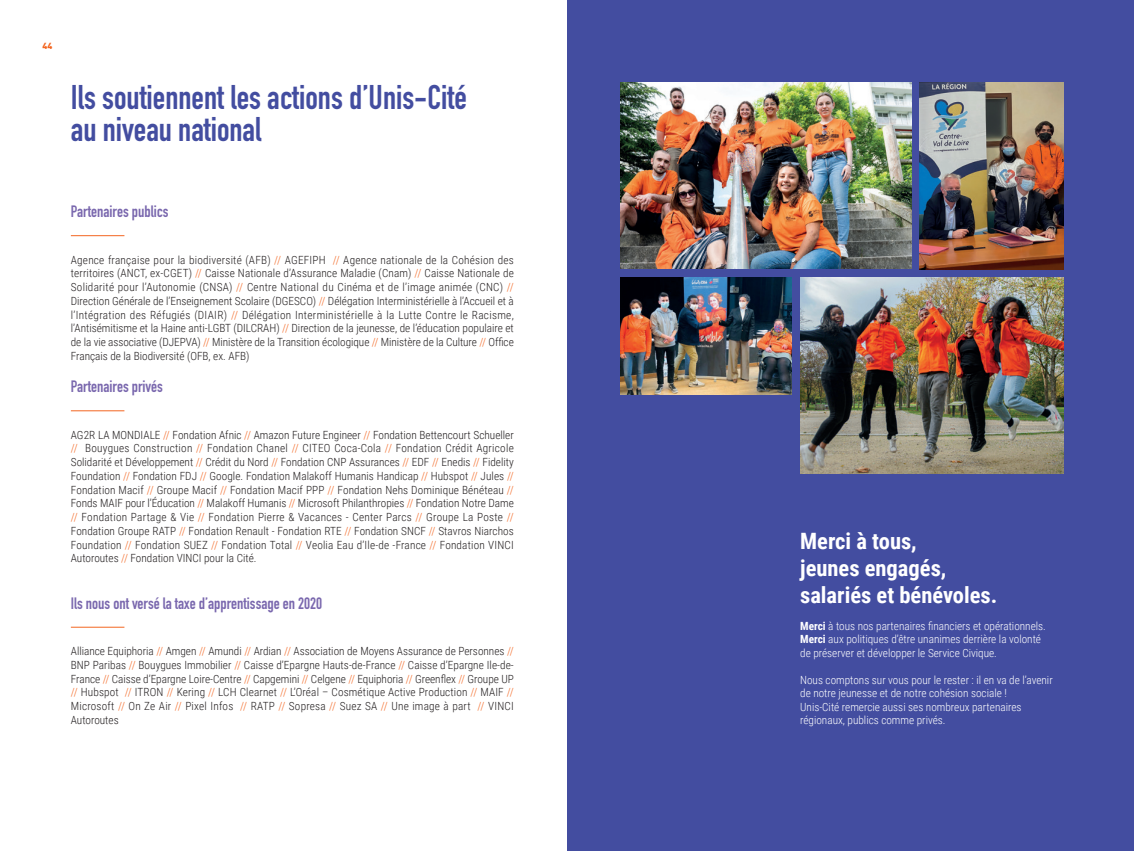
<style>
.page{position:relative;width:1134px;height:851px;background:#fff}
.page>*{position:absolute;margin:0;border:0;box-sizing:border-box;transform-origin:0 0}
.t1{font:700 33.75px/32.5px "DIN Condensed";color:#434da0}
.TxtCourant{font:700 22.5px/27px "Roboto Condensed";color:#fff}
.t2{font:700 16.25px "DIN Condensed";color:#7a68ae}
.TxtCourant-2{font:300 11.25px/13.8px "Roboto Condensed";color:#231f20;text-align:justify}
.TxtCourant-3{font:300 11.25px/13.5px "Roboto Condensed";color:#fff}
.t3{font:900 8.75px "DINOT";color:#f36621}
.s1{color:#f36621}
.s2{font-weight:700}
</style>
<div class="page">
<hr style="left:71px;top:235px;width:53px;height:1px;background:#f36621">
<hr style="left:71px;top:410px;width:53px;height:1px;background:#f36621">
<hr style="left:71px;top:626px;width:53px;height:1px;background:#f36621">
<div style="left:567px;top:0;width:567px;height:850px;background:#434da0"></div>
<img style="left:620px;top:82px;width:291px;height:187px">
<img style="left:620px;top:277px;width:172px;height:117px">
<img style="left:801px;top:277px;width:262px;height:196px">
<img style="left:920px;top:82px;width:143px;height:187px">
<p class="t3" style="left:43px;top:40px;width:11px">44</p>
<p class="t1" style="left:71px;top:80px;width:397px">Ils soutiennent les actions d’Unis-Cité au niveau national</p>
<p class="t2" style="left:71px;top:200px;width:99px">Partenaires publics</p>
<p class="TxtCourant-2" style="left:71px;top:252px;width:444px">Agence française pour la biodiversité (AFB) <span class="s1">//</span> AGEFIPH <span class="s1">//</span> Agence nationale de la Cohésion des territoires (ANCT, ex-CGET) <span class="s1">//</span> Caisse Nationale d’Assurance Maladie (Cnam) <span class="s1">//</span> Caisse Nationale de Solidarité pour l’Autonomie (CNSA) <span class="s1">//</span> Centre National du Cinéma et de l’image animée (CNC) <span class="s1">// </span>Direction Générale de l’Enseignement Scolaire (DGESCO) <span class="s1">//</span> Délégation Interministérielle à l’Accueil et à l’Intégration des Réfugiés (DIAIR) <span class="s1">//</span> Délégation Interministérielle à la Lutte Contre le Racisme, l’Antisémitisme et la Haine anti-LGBT (DILCRAH) <span class="s1">//</span> Direction de la jeunesse, de l’éducation populaire et de la vie associative (DJEPVA) <span class="s1">//</span> Ministère de la Transition écologique <span class="s1">//</span> Ministère de la Culture <span class="s1">//</span> Office Français de la Biodiversité (OFB, ex. AFB)</p>
<p class="t2" style="left:71px;top:375px;width:94px">Partenaires privés</p>
<p class="TxtCourant-2" style="left:71px;top:427px;width:444px">AG2R LA MONDIALE <span class="s1">//</span> Fondation Afnic <span class="s1">//</span> Amazon Future Engineer <span class="s1">//</span> Fondation Bettencourt Schueller <span class="s1">//</span> Bouygues Construction <span class="s1">//</span> Fondation Chanel <span class="s1">//</span> CITEO Coca-Cola <span class="s1">//</span> Fondation Crédit Agricole Solidarité et Développement <span class="s1">//</span> Crédit du Nord <span class="s1">//</span> Fondation CNP Assurances <span class="s1">//</span> EDF <span class="s1">//</span> Enedis <span class="s1">//</span> Fidelity Foundation <span class="s1">//</span> Fondation FDJ <span class="s1">//</span> Google. Fondation Malakoff Humanis Handicap <span class="s1">//</span> Hubspot <span class="s1">//</span> Jules <span class="s1">// </span>Fondation Macif <span class="s1">//</span> Groupe Macif <span class="s1">//</span> Fondation Macif PPP <span class="s1">//</span> Fondation Nehs Dominique Bénéteau <span class="s1">// </span>Fonds MAIF pour l’Éducation <span class="s1">//</span> Malakoff Humanis <span class="s1">//</span> Microsoft Philanthropies <span class="s1">//</span> Fondation Notre Dame <span class="s1">//</span> Fondation Partage &amp; Vie <span class="s1">//</span> Fondation Pierre &amp; Vacances - Center Parcs <span class="s1">//</span> Groupe La Poste <span class="s1">// </span>Fondation Groupe RATP <span class="s1">//</span> Fondation Renault - Fondation RTE <span class="s1">//</span> Fondation SNCF <span class="s1">//</span> Stavros Niarchos Foundation <span class="s1">//</span> Fondation SUEZ <span class="s1">//</span> Fondation Total <span class="s1">//</span> Veolia Eau d’Ile-de -France <span class="s1">//</span> Fondation VINCI Autoroutes <span class="s1">//</span> Fondation VINCI pour la Cité.</p>
<p class="t2" style="left:71px;top:592px;width:253px">Ils nous ont versé la taxe d’apprentissage en 2020</p>
<p class="TxtCourant-2" style="left:71px;top:643px;width:444px">Alliance Equiphoria <span class="s1">//</span> Amgen <span class="s1">//</span> Amundi <span class="s1">//</span> Ardian <span class="s1">//</span> Association de Moyens Assurance de Personnes <span class="s1">// </span>BNP Paribas <span class="s1">//</span> Bouygues Immobilier <span class="s1">//</span> Caisse d’Epargne Hauts-de-France <span class="s1">//</span> Caisse d’Epargne Ile-de-France <span class="s1">//</span> Caisse d’Epargne Loire-Centre <span class="s1">//</span> Capgemini <span class="s1">//</span> Celgene <span class="s1">//</span> Equiphoria <span class="s1">//</span> Greenflex <span class="s1">//</span> Groupe UP <span class="s1">//</span> Hubspot <span class="s1">//</span> ITRON <span class="s1">//</span> Kering <span class="s1">//</span> LCH Clearnet <span class="s1">//</span> L’Oréal – Cosmétique Active Production <span class="s1">//</span> MAIF <span class="s1">// </span>Microsoft <span class="s1">//</span> On Ze Air <span class="s1">//</span> Pixel Infos <span class="s1">//</span> RATP <span class="s1">//</span> Sopresa <span class="s1">//</span> Suez SA <span class="s1">//</span> Une image à part <span class="s1">//</span> VINCI Autoroutes</p>
<p class="TxtCourant" style="left:800px;top:526px;width:118px">Merci à tous,</p>
<p class="TxtCourant" style="left:800px;top:553px;width:199px">jeunes engagés, salariés et bénévoles.</p>
<p class="TxtCourant-3" style="left:800px;top:618px;width:247px"><span class="s2">Merci</span> à tous nos partenaires financiers et opérationnels.</p>
<p class="TxtCourant-3" style="left:800px;top:632px;width:242px"><span class="s2">Merci</span> aux politiques d’être unanimes derrière la volonté de préserver et développer le Service Civique.</p>
<p class="TxtCourant-3" style="left:800px;top:672px;width:254px">Nous comptons sur vous pour le rester : il en va de l’avenir de notre jeunesse et de notre cohésion sociale !</p>
<p class="TxtCourant-3" style="left:800px;top:699px;width:223px">Unis-Cité remercie aussi ses nombreux partenaires régionaux, publics comme privés.</p>
</div>
